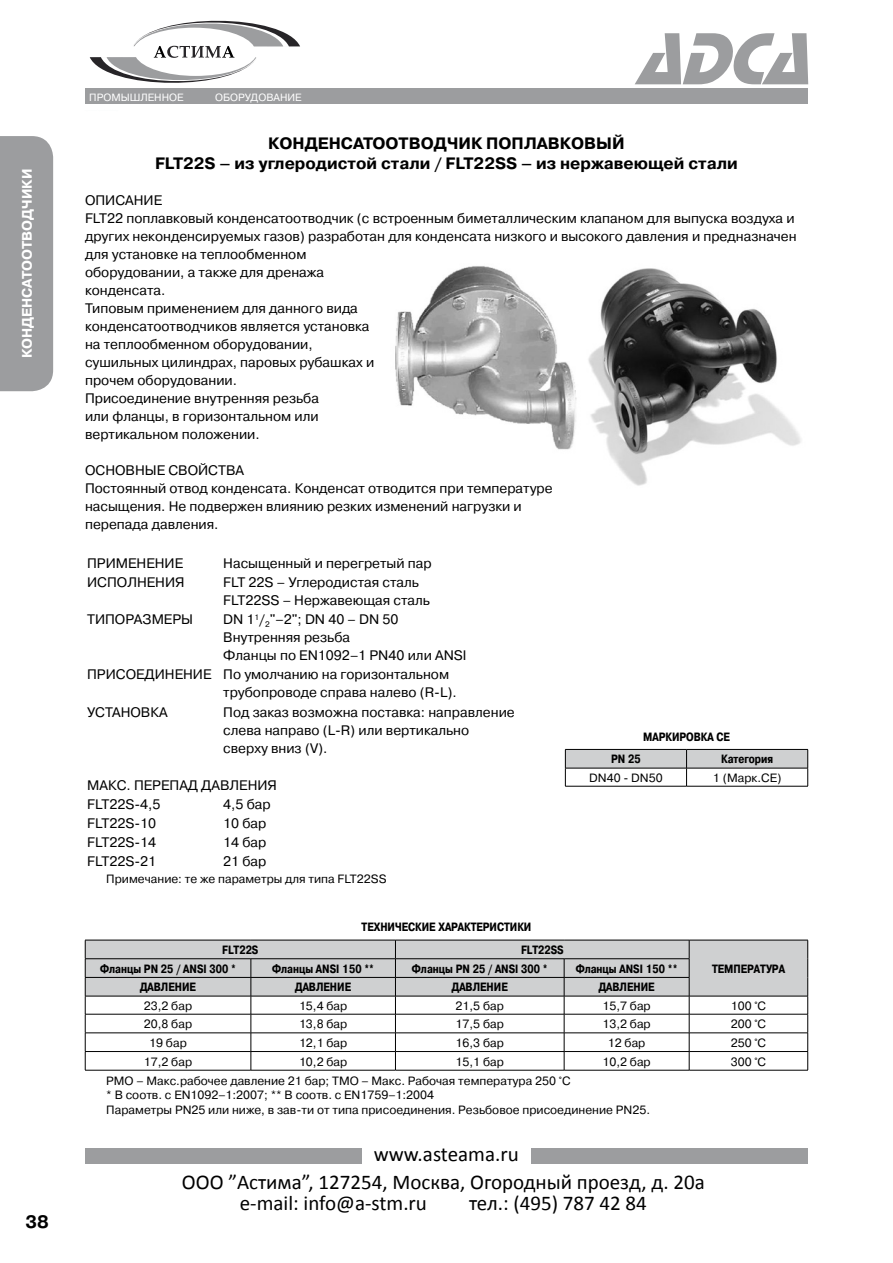
<style>
.page{position:relative;width:893px;height:1263px;background:#fff}
.page>*{position:absolute;margin:0;border:0;box-sizing:border-box;transform-origin:0 0}
.t1{font:21px/27.5px "Calibri";color:#000;text-align:center}
.t2{font:700 18px "Pragmatica C";color:#000}
.izdelie{font:700 16.5px/19.8px "Pragmatica C";color:#000;text-align:center}
.text{font:13.8px/18px "Pragmatica C";color:#000}
.t3{font:700 13.8px "Pragmatica C";color:#fff}
.snoska{font:12px "Pragmatica C";color:#000}
.table_head{font:700 12px "Pragmatica Cond C";color:#000}
.table_cell{font:12px "Pragmatica C";color:#000}
.t4{font:10.5px "Pragmatica C";color:#fff}
</style>
<div class="page">
<div style="left:85px;top:89px;width:723px;height:15px;background:#9c9d9f"></div>
<div style="left:85px;top:1148px;width:276px;height:16px;background:#9c9d9f"></div>
<div style="left:531px;top:1148px;width:277px;height:16px;background:#9c9d9f"></div>
<div style="left:0;top:136px;width:53px;height:255px;background:#9c9d9f"></div>
<svg style="left:90px;top:20px;width:210px;height:63px"></svg>
<svg style="left:635px;top:33px;width:173px;height:51px"></svg>
<img style="left:588px;top:268px;width:213px;height:218px">
<img style="left:395px;top:266px;width:182px;height:184px">
<svg style="left:85px;top:940px;width:723px;height:130px"></svg>
<hr style="left:85px;top:1070px;width:166px;height:1px;background:#000">
<hr style="left:251px;top:1070px;width:144px;height:1px;background:#000">
<hr style="left:395px;top:1070px;width:169px;height:1px;background:#000">
<hr style="left:564px;top:1070px;width:125px;height:1px;background:#000">
<hr style="left:689px;top:1070px;width:119px;height:1px;background:#000">
<svg style="left:565px;top:749px;width:243px;height:37px"></svg>
<hr style="left:565px;top:786px;width:122px;height:1px;background:#000">
<hr style="left:687px;top:786px;width:121px;height:1px;background:#000">
<p class="t3" style="left:20px;top:358px;width:191px;rotate:-90deg">КОНДЕНСАТООТВОДЧИКИ</p>
<h2 class="t2" style="left:26px;top:1212px;width:25px">38</h2>
<p class="t4" style="left:89px;top:91px;width:96px">ПРОМЫШЛЕННОЕ</p>
<p class="t4" style="left:215px;top:91px;width:88px">ОБОРУДОВАНИЕ</p>
<p class="izdelie" style="left:155px;top:133px;width:584px">КОНДЕНСАТООТВОДЧИК ПОПЛАВКОВЫЙ<br>FLT22S – из углеродистой стали / FLT22SS – из нержавеющей стали</p>
<p class="text" style="left:85px;top:191px;width:79px">ОПИСАНИЕ</p>
<p class="text" style="left:85px;top:209px;width:713px">FLT22 поплавковый конденсатоотводчик (с встроенным биметаллическим клапаном для выпуска воздуха и других неконденсируемых газов) разработан для конденсата низкого и высокого давления и предназначен для установке на теплообменном<br>оборудовании, а также для дренажа<br>конденсата.</p>
<p class="text" style="left:85px;top:299px;width:291px">Типовым применением для данного вида конденсатоотводчиков является установка на теплообменном оборудовании, сушильных цилиндрах, паровых рубашках и прочем оборудовании.</p>
<p class="text" style="left:85px;top:389px;width:236px;text-align:justify">Присоединение внутренняя резьба или фланцы, в горизонтальном или вертикальном положении.</p>
<p class="text" style="left:85px;top:461px;width:161px">ОСНОВНЫЕ СВОЙСТВА</p>
<p class="text" style="left:85px;top:479px;width:469px">Постоянный отвод конденсата. Конденсат отводится при температуре насыщения. Не подвержен влиянию резких изменений нагрузки и перепада давления.</p>
<p class="text" style="left:87px;top:554px;width:98px">ПРИМЕНЕНИЕ</p>
<p class="text" style="left:223px;top:554px;width:210px">Насыщенный и перегретый пар</p>
<p class="text" style="left:87px;top:573px;width:99px">ИСПОЛНЕНИЯ</p>
<p class="text" style="left:223px;top:573px;width:197px">FLT 22S – Углеродистая сталь</p>
<p class="text" style="left:223px;top:591px;width:208px">FLT22SS – Нержавеющая сталь</p>
<p class="text" style="left:87px;top:610px;width:107px">ТИПОРАЗМЕРЫ</p>
<p class="text" style="left:223px;top:610px;width:177px">DN 1<sup>1</sup>/<sub>2</sub>"–2"; DN 40 – DN 50</p>
<p class="text" style="left:223px;top:628px;width:128px">Внутренняя резьба</p>
<p class="text" style="left:223px;top:646px;width:245px">Фланцы по EN1092–1 PN40 или ANSI</p>
<p class="text" style="left:87px;top:666px;width:126px">ПРИСОЕДИНЕНИЕ</p>
<p class="text" style="left:223px;top:666px;width:235px">По умолчанию на горизонтальном трубопроводе справа налево (R-L).</p>
<p class="text" style="left:87px;top:703px;width:82px">УСТАНОВКА</p>
<p class="text" style="left:223px;top:703px;width:293px">Под заказ возможна поставка: направление слева направо (L-R) или вертикально сверху вниз (V).</p>
<p class="text" style="left:87px;top:776px;width:191px">МАКС. ПЕРЕПАД ДАВЛЕНИЯ</p>
<p class="text" style="left:87px;top:795px;width:75px">FLT22S-4,5</p>
<p class="text" style="left:223px;top:795px;width:49px">4,5 бар</p>
<p class="text" style="left:87px;top:814px;width:71px">FLT22S-10</p>
<p class="text" style="left:223px;top:814px;width:45px">10 бар</p>
<p class="text" style="left:87px;top:833px;width:71px">FLT22S-14</p>
<p class="text" style="left:223px;top:833px;width:45px">14 бар</p>
<p class="text" style="left:87px;top:852px;width:71px">FLT22S-21</p>
<p class="text" style="left:223px;top:852px;width:45px">21 бар</p>
<p class="snoska" style="left:106px;top:872px;width:282px">Примечание: те же параметры для типа FLT22SS</p>
<p class="table_head" style="left:362px;top:920px;width:171px">ТЕХНИЧЕСКИЕ ХАРАКТЕРИСТИКИ</p>
<p class="table_head" style="left:222px;top:943px;width:38px">FLT22S</p>
<p class="table_head" style="left:521px;top:943px;width:44px">FLT22SS</p>
<p class="table_head" style="left:100px;top:962px;width:137px">Фланцы PN 25 / ANSI 300 *</p>
<p class="table_head" style="left:272px;top:962px;width:103px">Фланцы ANSI 150 **</p>
<p class="table_head" style="left:412px;top:962px;width:137px">Фланцы PN 25 / ANSI 300 *</p>
<p class="table_head" style="left:576px;top:962px;width:103px">Фланцы ANSI 150 **</p>
<p class="table_head" style="left:712px;top:962px;width:74px">ТЕМПЕРАТУРА</p>
<p class="table_head" style="left:140px;top:980px;width:57px">ДАВЛЕНИЕ</p>
<p class="table_head" style="left:295px;top:980px;width:57px">ДАВЛЕНИЕ</p>
<p class="table_head" style="left:452px;top:980px;width:57px">ДАВЛЕНИЕ</p>
<p class="table_head" style="left:599px;top:980px;width:57px">ДАВЛЕНИЕ</p>
<p class="table_cell" style="left:144px;top:999px;width:50px">23,2 бар</p>
<p class="table_cell" style="left:299px;top:999px;width:50px">15,4 бар</p>
<p class="table_cell" style="left:456px;top:999px;width:50px">21,5 бар</p>
<p class="table_cell" style="left:602px;top:999px;width:50px">15,7 бар</p>
<p class="table_cell" style="left:731px;top:999px;width:37px">100 °C</p>
<p class="table_cell" style="left:144px;top:1017px;width:50px">20,8 бар</p>
<p class="table_cell" style="left:299px;top:1017px;width:50px">13,8 бар</p>
<p class="table_cell" style="left:456px;top:1017px;width:50px">17,5 бар</p>
<p class="table_cell" style="left:602px;top:1017px;width:50px">13,2 бар</p>
<p class="table_cell" style="left:731px;top:1017px;width:37px">200 °C</p>
<p class="table_cell" style="left:149px;top:1036px;width:39px">19 бар</p>
<p class="table_cell" style="left:299px;top:1036px;width:50px">12,1 бар</p>
<p class="table_cell" style="left:456px;top:1036px;width:50px">16,3 бар</p>
<p class="table_cell" style="left:608px;top:1036px;width:39px">12 бар</p>
<p class="table_cell" style="left:731px;top:1036px;width:37px">250 °C</p>
<p class="table_cell" style="left:144px;top:1055px;width:50px">17,2 бар</p>
<p class="table_cell" style="left:299px;top:1055px;width:50px">10,2 бар</p>
<p class="table_cell" style="left:456px;top:1055px;width:50px">15,1 бар</p>
<p class="table_cell" style="left:602px;top:1055px;width:50px">10,2 бар</p>
<p class="table_cell" style="left:731px;top:1055px;width:37px">300 °C</p>
<p class="snoska" style="left:106px;top:1074px;width:466px">PMO – Макс.рабочее давление 21 бар; TMO – Макс. Рабочая температура 250 °C</p>
<p class="snoska" style="left:106px;top:1088px;width:329px">* В соотв. с EN1092–1:2007; ** В соотв. с EN1759–1:2004</p>
<p class="snoska" style="left:106px;top:1103px;width:545px">Параметры PN25 или ниже, в зав-ти от типа присоединения. Резьбовое присоединение PN25.</p>
<p class="table_head" style="left:643px;top:730px;width:88px">МАРКИРОВКА CE</p>
<p class="table_head" style="left:611px;top:752px;width:31px">PN 25</p>
<p class="table_head" style="left:721px;top:752px;width:53px">Категория</p>
<p class="table_cell" style="left:589px;top:771px;width:75px">DN40 - DN50</p>
<p class="table_cell" style="left:713px;top:771px;width:70px">1 (Марк.CE)</p>
<h1 class="t1" style="left:182px;top:1139px;width:524px">www.asteama.ru<br>ООО ”Астима”, 127254, Москва, Огородный проезд, д. 20а</h1>
<h1 class="t1" style="left:240px;top:1188px;width:189px">e-mail: info@a-stm.ru</h1>
<h1 class="t1" style="left:469px;top:1188px;width:179px">тел.: (495) 787 42 84</h1>
</div>
